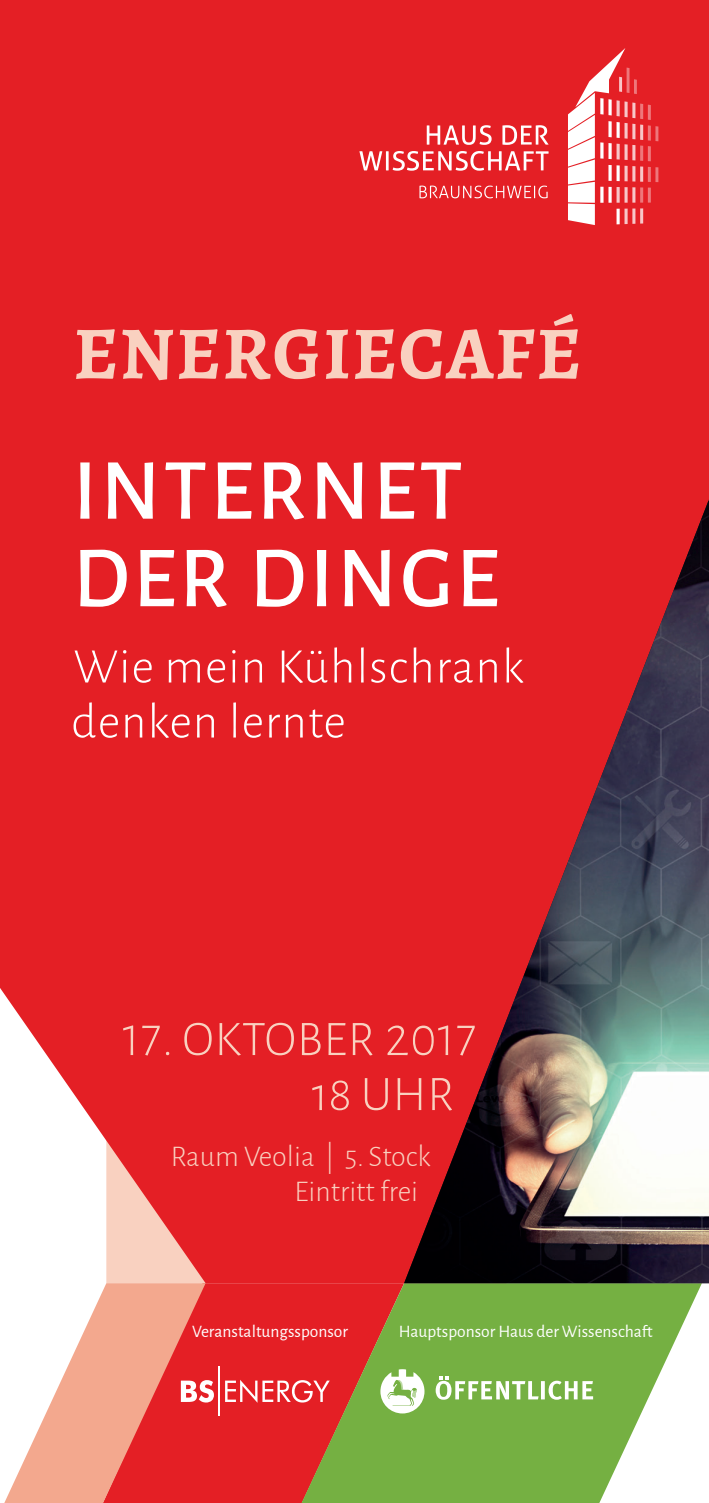
<style>
.page{position:relative;width:709px;height:1503px;background:#fff}
.page>*{position:absolute;margin:0;border:0;box-sizing:border-box;transform-origin:0 0}
.t1{font:500 87.5px/87.5px "Alegreya Sans";letter-spacing:.035em;color:#fff}
.t2{font:700 75px "Alegreya";letter-spacing:.02em;color:#f9d1c0}
.t3{font:300 50px/55px "Alegreya Sans";letter-spacing:.02em;color:#fff}
.t4{font:300 50px/55px "Alegreya Sans";letter-spacing:.015em;color:#f9d1c0}
.t5{font:300 30px/35px "Alegreya Sans";color:#f9d1c0}
.t6{font:17.5px "Alegreya Sans";color:#fff}
</style>
<div class="page">
<div style="left:0;top:0;width:709px;height:1283px;background:#e41f25"></div>
<div style="left:206px;top:1283px;width:95px;height:219px;background:#e41f25"></div>
<svg style="left:301px;top:1283px;width:401px;height:219px;fill:#75b042"></svg>
<svg style="left:5px;top:1283px;width:201px;height:219px;fill:#f3a88e"></svg>
<svg style="left:181px;top:1379px;width:149px;height:23px"></svg>
<hr style="left:218px;top:1366px;width:2px;height:50px;background:#fff">
<svg style="left:380px;top:1369px;width:44px;height:44px"></svg>
<svg style="left:435px;top:1376px;width:158px;height:23px"></svg>
<img style="left:404px;top:501px;width:305px;height:782px">
<hr style="left:626px;top:68px;width:3px;height:25px;background:#fff">
<hr style="left:634px;top:79px;width:3px;height:15px;background:#fff">
<svg style="left:568px;top:48px;width:57px;height:177px"></svg>
<hr style="left:600px;top:98px;width:3px;height:17px;background:#fff">
<hr style="left:608px;top:99px;width:3px;height:16px;background:#fff">
<hr style="left:616px;top:100px;width:3px;height:16px;background:#fff">
<hr style="left:624px;top:101px;width:3px;height:16px;background:#fff">
<hr style="left:632px;top:102px;width:3px;height:16px;background:#fff">
<hr style="left:640px;top:104px;width:3px;height:15px;background:#fff">
<hr style="left:648px;top:105px;width:3px;height:15px;background:#fff">
<hr style="left:624px;top:209px;width:3px;height:15px;background:#fff">
<hr style="left:655px;top:126px;width:3px;height:15px;background:#fff">
<hr style="left:648px;top:125px;width:3px;height:16px;background:#fff">
<hr style="left:640px;top:124px;width:3px;height:16px;background:#fff">
<hr style="left:632px;top:124px;width:3px;height:15px;background:#fff">
<hr style="left:624px;top:123px;width:3px;height:16px;background:#fff">
<hr style="left:616px;top:122px;width:3px;height:16px;background:#fff">
<hr style="left:608px;top:121px;width:3px;height:16px;background:#fff">
<hr style="left:632px;top:208px;width:3px;height:16px;background:#fff">
<hr style="left:600px;top:142px;width:3px;height:17px;background:#fff">
<hr style="left:608px;top:143px;width:3px;height:16px;background:#fff">
<hr style="left:616px;top:144px;width:3px;height:15px;background:#fff">
<hr style="left:624px;top:144px;width:3px;height:16px;background:#fff">
<hr style="left:632px;top:145px;width:3px;height:15px;background:#fff">
<hr style="left:640px;top:145px;width:3px;height:16px;background:#fff">
<hr style="left:648px;top:146px;width:3px;height:15px;background:#fff">
<hr style="left:640px;top:208px;width:3px;height:16px;background:#fff">
<hr style="left:655px;top:167px;width:3px;height:15px;background:#fff">
<hr style="left:648px;top:167px;width:3px;height:15px;background:#fff">
<hr style="left:640px;top:166px;width:3px;height:16px;background:#fff">
<hr style="left:632px;top:166px;width:3px;height:15px;background:#fff">
<hr style="left:624px;top:166px;width:3px;height:15px;background:#fff">
<hr style="left:616px;top:165px;width:3px;height:16px;background:#fff">
<hr style="left:608px;top:165px;width:3px;height:16px;background:#fff">
<hr style="left:648px;top:188px;width:3px;height:15px;background:#fff">
<hr style="left:600px;top:187px;width:3px;height:16px;background:#fff">
<hr style="left:608px;top:187px;width:3px;height:16px;background:#fff">
<hr style="left:616px;top:187px;width:3px;height:16px;background:#fff">
<hr style="left:624px;top:187px;width:3px;height:16px;background:#fff">
<hr style="left:632px;top:187px;width:3px;height:16px;background:#fff">
<hr style="left:640px;top:187px;width:3px;height:16px;background:#fff">
<hr style="left:616px;top:209px;width:3px;height:15px;background:#fff">
<svg style="left:419px;top:186px;width:128px;height:12px"></svg>
<svg style="left:359px;top:151px;width:189px;height:20px"></svg>
<svg style="left:427px;top:125px;width:121px;height:20px"></svg>
<h2 class="t2" style="left:73px;top:305px;width:509px">ENERGIECAFÉ</h2>
<h1 class="t1" style="left:73px;top:442px;width:428px">INTERNET<br>DER DI NGE</h1>
<h3 class="t3" style="left:71px;top:637px;width:454px">Wie mein Kühlschrank denken lernte</h3>
<h3 class="t4" style="left:312px;top:1010px;width:166px;text-indent:-189px">17. Oktober 2017<br>18 Uhr</h3>
<h3 class="t5" style="left:294px;top:1138px;width:138px;text-indent:-124px">Raum Veolia | 5. Stock<br>Eintritt frei</h3>
<p class="t6" style="left:192px;top:1319px;width:158px">Veranstaltungssponsor</p>
<p class="t6" style="left:399px;top:1319px;width:255px">Hauptsponsor Haus der Wissenschaft</p>
</div>
